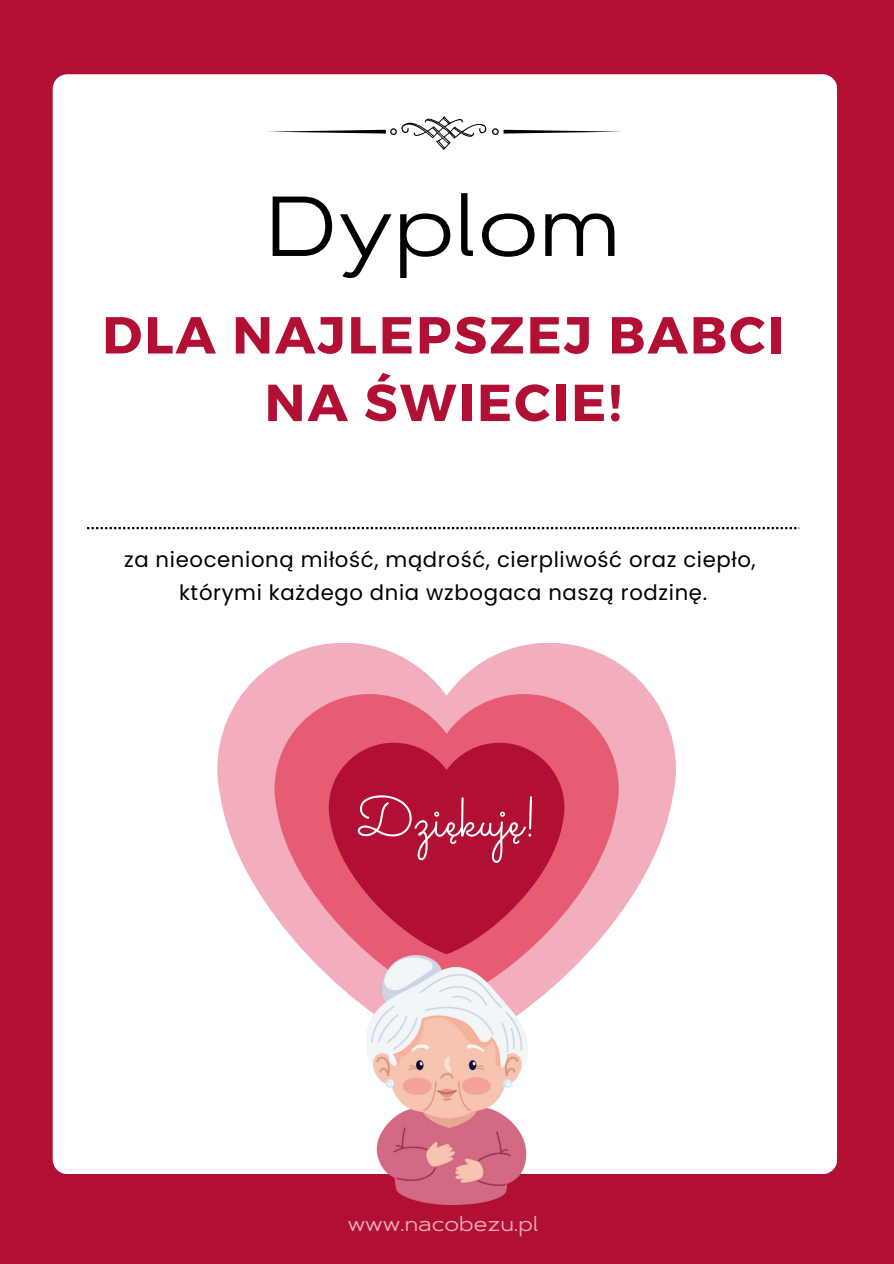
<style>
.page{position:relative;width:894px;height:1264px;background:#fff}
.page>*{position:absolute;margin:0;border:0;box-sizing:border-box;transform-origin:0 0}
.t1{font:84.75px "Artegra Sans Ex";color:#000}
.t2{font:56.1px "Sacramento";color:#fff}
.t3{font:700 51.9px/67.5px "Montserrat";letter-spacing:.045em;color:#b10f33;text-align:center}
.t4{font:21.15px/32.7px "Poppins";letter-spacing:.03em;color:#000;text-align:center}
.t5{font:20.25px "Artegra Sans Ex";color:#f2aebd}
</style>
<div class="page">
<div style="left:0;top:0;width:893px;height:1263px;background:#b10f33"></div>
<div style="left:53px;top:74px;width:784px;height:1099px;background:#fff"></div>
<svg style="left:217px;top:643px;width:458px;height:411px;background:#f9dbe1"></svg>
<svg style="left:274px;top:694px;width:344px;height:308px;background:#ed90a0"></svg>
<svg style="left:328px;top:742px;width:236px;height:212px"></svg>
<svg style="left:87px;top:527px;width:712px;height:2px"></svg>
<img style="left:366px;top:955px;width:161px;height:249px">
<svg style="left:267px;top:116px;width:355px;height:34px;background:#ebebeb"></svg>
<h1 class="t1" style="left:265px;top:168px;width:356px">Dyplom</h1>
<h3 class="t3" style="left:102px;top:302px;width:683px">DLA NAJLEPSZEJ BABCI<br>NA ŚWIECIE!</h3>
<p class="t4" style="left:124px;top:543px;width:633px">za nieocenioną miłość, mądrość, cierpliwość oraz ciepło, którymi każdego dnia wzbogaca naszą rodzinę.</p>
<h2 class="t2" style="left:356px;top:783px;width:183px">Dziękuję!</h2>
<p class="t5" style="left:347px;top:1210px;width:192px">www.nacobezu.pl</p>
</div>
